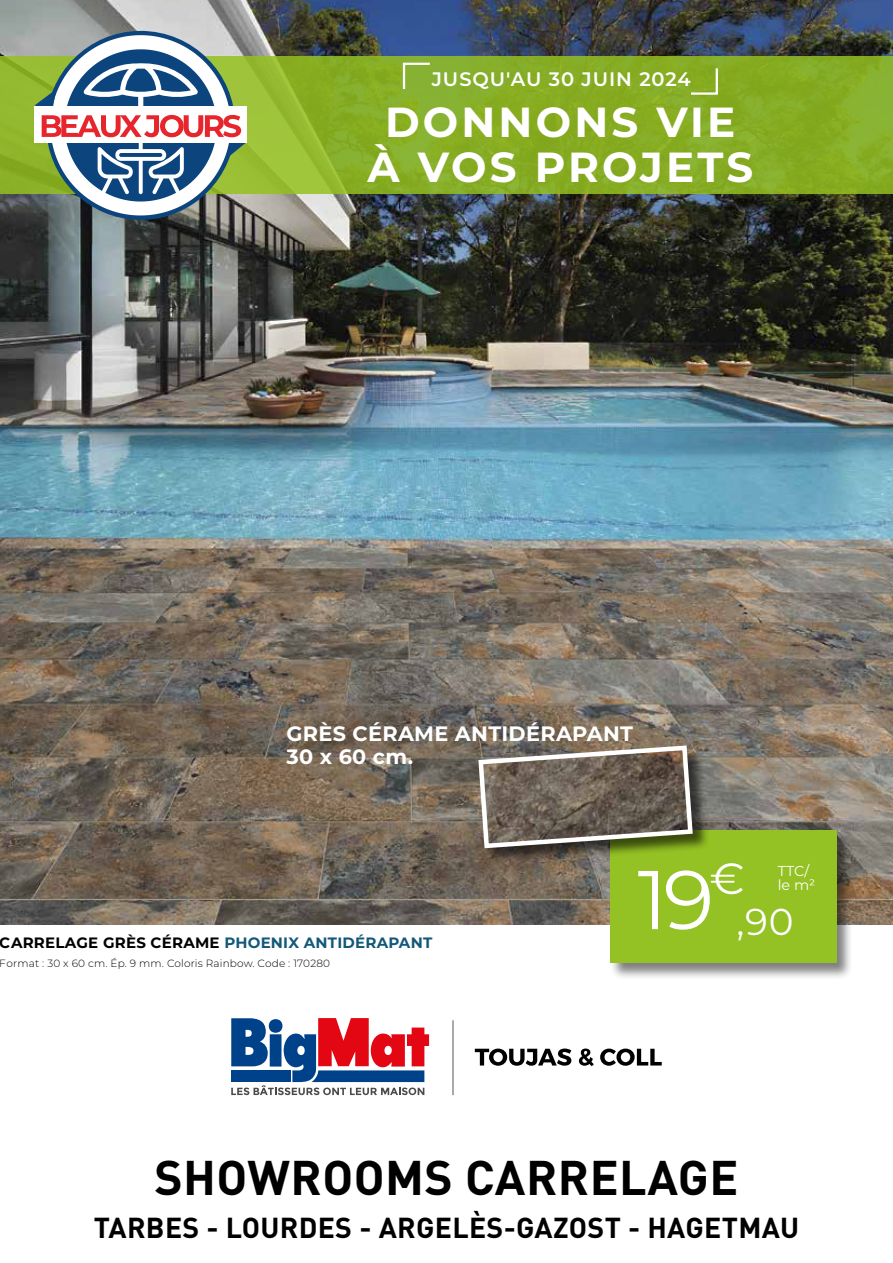
<style>
.page{position:relative;width:893px;height:1263px;background:#fff}
.page>*{position:absolute;margin:0;border:0;box-sizing:border-box;transform-origin:0 0}
.t1{font:83.25px "Montserrat";color:#fff}
.t2{font:700 48px "DIN";letter-spacing:.01em;color:#000}
.t3{font:700 42px/45px "Montserrat";letter-spacing:.075em;color:#fff;text-align:center}
.t4{font:37.5px "Montserrat";color:#fff}
.t5{font:700 28.5px "DIN";letter-spacing:.01em;color:#000}
.t6{font:700 20.85px/23px "Montserrat";letter-spacing:.015em;color:#fff}
.t7{font:600 19.5px "Montserrat";letter-spacing:.05em;color:#fff}
.t8{font:700 15px "Montserrat";letter-spacing:.015em;color:#000}
.t9{font:14.4px/14.4px "Montserrat";color:#fff}
.t10{font:300 10.5px "Montserrat";letter-spacing:.015em;color:#000}
.s1{color:#135878}
</style>
<div class="page">
<img style="left:0;top:0;width:893px;height:924px">
<svg style="left:0;top:56px;width:893px;height:138px;background:#88af26"></svg>
<svg style="left:34px;top:31px;width:213px;height:189px"></svg>
<svg style="left:475px;top:1048px;width:96px;height:18px"></svg>
<svg style="left:579px;top:1048px;width:15px;height:18px"></svg>
<svg style="left:600px;top:1048px;width:62px;height:18px"></svg>
<hr style="left:453px;top:1020px;width:1px;height:75px;background:#55565a">
<svg style="left:231px;top:1018px;width:198px;height:77px"></svg>
<svg style="left:402px;top:62px;width:30px;height:29px"></svg>
<svg style="left:689px;top:66px;width:30px;height:30px"></svg>
<div style="left:610px;top:830px;width:244px;height:150px;background:#000;opacity:.5"></div>
<div style="left:610px;top:830px;width:227px;height:133px;background:#94c123"></div>
<div style="left:480px;top:747px;width:229px;height:118px;background:#000;opacity:.6"></div>
<svg style="left:476px;top:743px;width:219px;height:108px;background:#787062"></svg>
<h3 class="t7" style="left:432px;top:65px;width:261px">JUSQU'AU 30 JUIN 2024</h3>
<h3 class="t3" style="left:367px;top:97px;width:387px">DONNONS VIE<br>À VOS PROJETS</h3>
<h3 class="t6" style="left:287px;top:721px;width:348px">GRÈS CÉRAME ANTIDÉRAPANT<br>30 x 60 cm.</h3>
<h3 class="t8" style="left:0;top:931px;width:434px">CARRELAGE GRÈS CÉRAME <span class="s1">PHOENIX ANTIDÉRAPANT</span></h3>
<p class="t10" style="left:0;top:956px;width:332px">Format : 30 x 60 cm. Ép. 9 mm. Coloris Rainbow. Code : 170280</p>
<h1 class="t1" style="left:637px;top:842px;width:109px">19<sup>€</sup></h1>
<h3 class="t9" style="left:778px;top:863px;width:39px">TTC/ le m²</h3>
<h3 class="t4" style="left:737px;top:896px;width:59px">,90</h3>
<h2 class="t2" style="left:154px;top:1146px;width:586px">SHOWROOMS CARRELAGE</h2>
<h3 class="t5" style="left:94px;top:1209px;width:707px">TARBES - LOURDES - ARGELÈS-GAZOST - HAGETMAU</h3>
</div>
